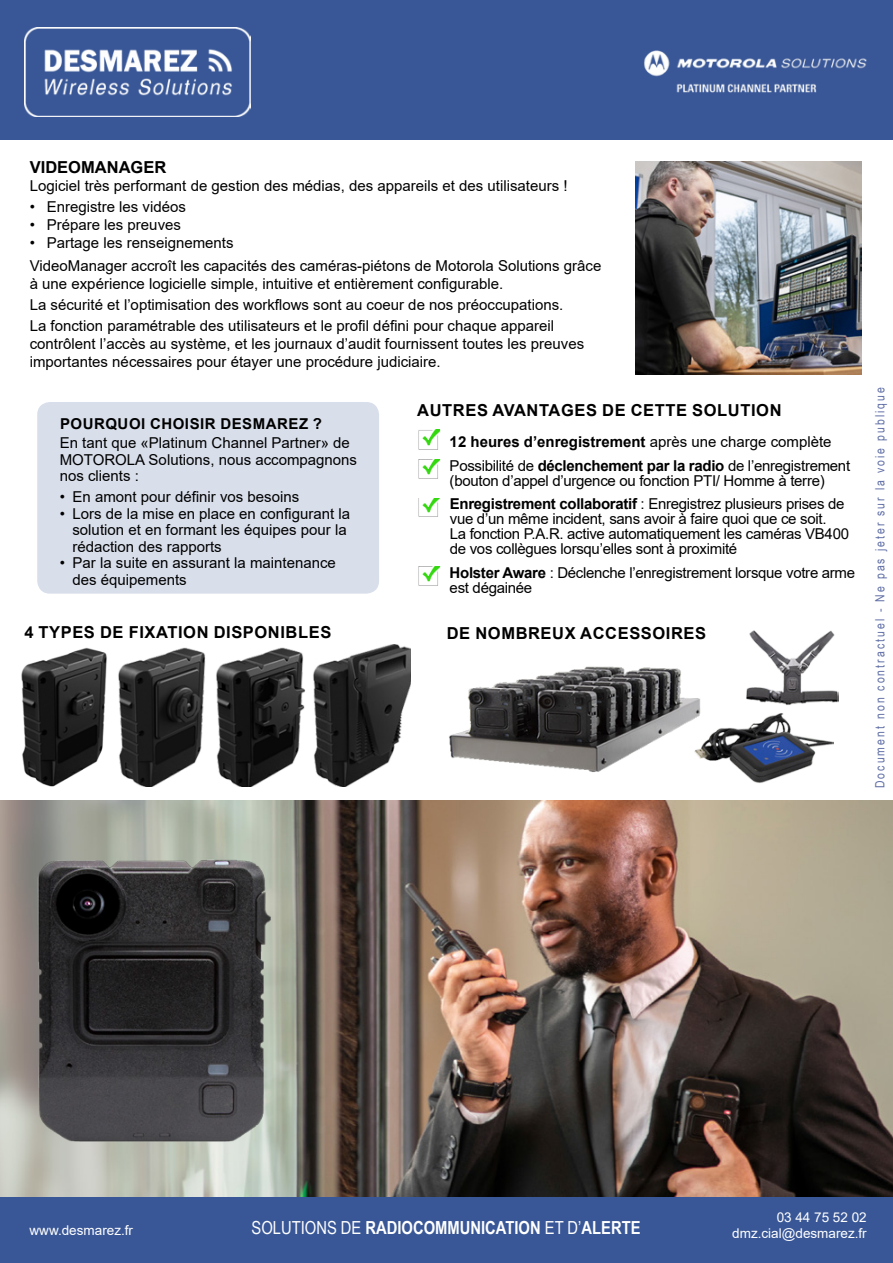
<style>
.page{position:relative;width:893px;height:1263px;background:#fff}
.page>*{position:absolute;margin:0;border:0;box-sizing:border-box;transform-origin:0 0}
.t1{font:700 18px "Arial Narrow";color:#fff}
.t2{font:700 16.5px "Arial";color:#000}
.t3{font:15px/16.5px "Arial";color:#000}
.t4{font:15px/15px "Arial";letter-spacing:-.02em;color:#000}
.t5{font:700 15px "Arial";color:#000}
.t6{font:700 15px "Arial";letter-spacing:.035em;color:#000}
.t7{font:13.5px "Arial";color:#fff}
.t8{font:12.75px "Arial Narrow";letter-spacing:.16em;color:#5f6ea6}
.s1{font-weight:400}
.s2{font-weight:700}
</style>
<div class="page">
<div style="left:0;top:0;width:893px;height:139px;background:#395797"></div>
<img style="left:644px;top:50px;width:223px;height:43px">
<img style="left:24px;top:28px;width:227px;height:88px">
<div style="left:0;top:1197px;width:893px;height:66px;background:#395797"></div>
<img style="left:0;top:801px;width:893px;height:396px">
<img style="left:26px;top:852px;width:253px;height:300px">
<img style="left:21px;top:647px;width:86px;height:139px">
<img style="left:705px;top:713px;width:129px;height:70px">
<img style="left:746px;top:630px;width:93px;height:75px">
<img style="left:636px;top:161px;width:225px;height:213px">
<img style="left:118px;top:647px;width:87px;height:139px">
<img style="left:205px;top:647px;width:97px;height:139px">
<img style="left:302px;top:645px;width:108px;height:141px">
<img style="left:449px;top:666px;width:256px;height:106px">
<div style="left:37px;top:402px;width:342px;height:192px;background:#d8deea;border-radius:13px"></div>
<img style="left:418px;top:429px;width:22px;height:21px">
<img style="left:418px;top:460px;width:22px;height:19px">
<img style="left:418px;top:567px;width:22px;height:19px">
<img style="left:418px;top:498px;width:22px;height:19px">
<p class="t2" style="left:30px;top:156px;width:138px">VIDEOMANAGER</p>
<p class="t3" style="left:30px;top:178px;width:539px">Logiciel très performant de gestion des médias, des appareils et des utilisateurs !</p>
<p class="t3" style="left:30px;top:199px;width:158px">• Enregistre les vidéos</p>
<p class="t3" style="left:30px;top:217px;width:153px">• Prépare les preuves</p>
<p class="t3" style="left:30px;top:232px;width:573px;line-height:22.5px">• Partage les renseignements<br>VideoManager accroît les capacités des caméras-piétons de Motorola Solutions grâce</p>
<p class="t3" style="left:30px;top:273px;width:535px;line-height:21px">à une expérience logicielle simple, intuitive et entièrement configurable.<br>La sécurité et l’optimisation des workflows sont au coeur de nos préoccupations.<br>La fonction paramétrable des utilisateurs et le profil défini pour chaque appareil</p>
<p class="t3" style="left:30px;top:334px;width:556px;line-height:18px">contrôlent l’accès au système, et les journaux d’audit fournissent toutes les preuves importantes nécessaires pour étayer une procédure judiciaire.</p>
<p class="t6" style="left:60px;top:413px;width:263px">POURQUOI CHOISIR DESMAREZ ?</p>
<p class="t3" style="left:60px;top:435px;width:299px">En tant que «Platinum Channel Partner» de<br>MOTOROLA Solutions, nous accompagnons nos clients :</p>
<p class="t3" style="left:60px;top:489px;width:241px">• En amont pour définir vos besoins</p>
<p class="t3" style="left:72px;top:505px;width:279px;text-indent:-13px">• Lors de la mise en place en configurant la solution et en formant les équipes pour la rédaction des rapports</p>
<p class="t3" style="left:72px;top:555px;width:265px;text-indent:-13px">• Par la suite en assurant la maintenance des équipements</p>
<p class="t2" style="left:417px;top:399px;width:38px">AUTRES</p>
<p class="t2" style="left:492px;top:399px;width:13px">AVANTAGES</p>
<p class="t2" style="left:602px;top:399px;width:41px">DE CETTE</p>
<p class="t2" style="left:692px;top:399px;width:13px">SOL</p>
<p class="t2" style="left:728px;top:399px;width:24px">UTION</p>
<p class="t5" style="left:450px;top:431px;width:383px">12 HEURES D’ENREGISTREMENT <span class="s1">après une charge complète</span></p>
<p class="t4" style="left:450px;top:458px;width:402px">Possibilité de <span class="s2">DÉCLENCHEMENT PAR LA RADIO</span> de l’enregistrement (bouton d’appel d’urgence ou fonction PTI/ Homme à terre)</p>
<p class="t4" style="left:450px;top:496px;width:401px"><span class="s2">ENREGISTREMENT COLLABORATIF</span> : Enregistrez plusieurs prises de vue d’un même incident, sans avoir à faire quoi que ce soit.<br>La fonction P.A.R. active automatiquement les caméras VB400 de vos collègues lorsqu’elles sont à proximité</p>
<p class="t4" style="left:450px;top:565px;width:407px"><span class="s2">HOLSTER AWARE</span> : Déclenche l’enregistrement lorsque votre arme est dégainée</p>
<p class="t2" style="left:24px;top:620px;width:49px">4 TYPES</p>
<p class="t2" style="left:100px;top:620px;width:68px">DE FIXATION</p>
<p class="t2" style="left:214px;top:620px;width:12px">DISPONIBLES</p>
<p class="t2" style="left:447px;top:621px;width:43px">DE NOMBRE</p>
<p class="t2" style="left:552px;top:621px;width:41px">UX ACCESSOIRES</p>
<p class="t8" style="left:871px;top:788px;width:403px;rotate:-90deg">DOCUMENT NON CONTRACTUEL - N E PAS JETER SUR LA VOIE PUBLIQUE</p>
<p class="t7" style="left:30px;top:1220px;width:105px">www.desmarez.fr</p>
<p class="t1" style="left:252px;top:1213px;width:390px"><span class="s1">SOLUTIONS DE</span> RADIOCOMMUNICATION <span class="s1">ET D’</span>ALERTE</p>
<p class="t7" style="left:777px;top:1207px;width:92px">03 44 75 52 02</p>
<p class="t7" style="left:732px;top:1224px;width:136px">dmz.cial@desmarez.fr</p>
</div>
